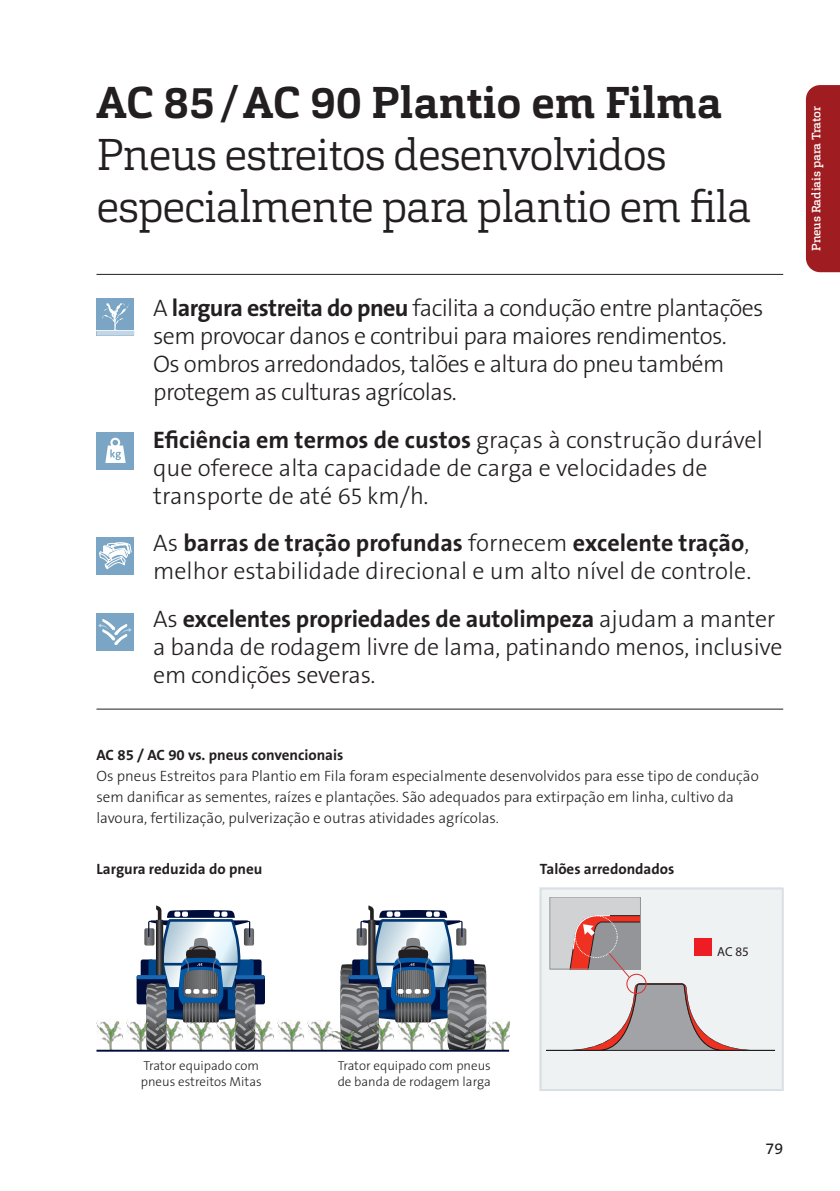
<style>
.page{position:relative;width:840px;height:1191px;background:#fff}
.page>*{position:absolute;margin:0;border:0;box-sizing:border-box;transform-origin:0 0}
.t1{font:300 44px/52px "Cargan";letter-spacing:-.025em;color:#231f20}
.t2{font:700 44px "Cargan";color:#231f20}
.t3{font:300 24px/28px "The Sans CE";letter-spacing:-.02em;color:#231f20}
.t4{font:300 24px/28px "The Sans CE";color:#231f20}
.t5{font:16px "The Sans CE";color:#231f20}
.t6{font:200 15px/21px "The Sans CE";color:#231f20}
.t7{font:700 15px "The Sans CE";color:#231f20}
.t8{font:300 13px/15.6px "The Sans CE";color:#231f20}
.t9{font:13px "The Sans W7 Bld";color:#231f20}
.t10{font:500 12px "Cargan";color:#fff}
.s1{font-weight:700}
</style>
<div class="page">
<div style="left:539px;top:887px;width:242px;height:204px;background:#eff2f3"></div>
<div style="left:549px;top:897px;width:91px;height:72px;background:#d1d2d4"></div>
<div style="left:549px;top:897px;width:91px;height:72px;border:1px solid #939598"></div>
<svg style="left:546px;top:914px;width:229px;height:137px"></svg>
<div style="left:539px;top:887px;width:244px;height:204px;border:2px solid #dadfe4"></div>
<div style="left:694px;top:938px;width:17px;height:17px;background:#ee1d23"></div>
<div style="left:96px;top:432px;width:38px;height:38px;background:#7aa5c4"></div>
<svg style="left:105px;top:438px;width:21px;height:25px"></svg>
<hr style="left:96px;top:274px;width:686px;height:1px;background:#231f20">
<hr style="left:96px;top:709px;width:686px;height:1px;background:#231f20">
<div style="left:96px;top:613px;width:38px;height:38px;background:#7aa5c4"></div>
<svg style="left:98px;top:619px;width:33px;height:26px"></svg>
<div style="left:96px;top:537px;width:38px;height:37px;background:#7aa5c4"></div>
<svg style="left:99px;top:542px;width:33px;height:28px"></svg>
<div style="left:96px;top:298px;width:38px;height:37px;background:#7aa5c4"></div>
<svg style="left:96px;top:303px;width:38px;height:32px"></svg>
<svg style="left:96px;top:959px;width:413px;height:93px"></svg>
<svg style="left:340px;top:905px;width:146px;height:144px"></svg>
<div style="left:141px;top:959px;width:12px;height:21px;background:#000c3a;border-radius:2px"></div>
<div style="left:248px;top:959px;width:13px;height:21px;background:#000c3a;border-radius:2px"></div>
<div style="left:136px;top:975px;width:30px;height:29px;background:#000c3a;border-radius:2px"></div>
<div style="left:235px;top:975px;width:30px;height:29px;background:#000c3a;border-radius:2px"></div>
<hr style="left:235px;top:975px;width:30px;height:4px;background:#1768b4;border-radius:2px">
<svg style="left:136px;top:975px;width:30px;height:4px"></svg>
<svg style="left:144px;top:905px;width:111px;height:144px"></svg>
<img style="left:126px;top:1019px;width:27px;height:30px">
<img style="left:156px;top:1019px;width:27px;height:30px">
<img style="left:187px;top:1019px;width:27px;height:30px">
<img style="left:96px;top:1019px;width:27px;height:30px">
<img style="left:217px;top:1019px;width:27px;height:30px">
<img style="left:247px;top:1019px;width:27px;height:30px">
<img style="left:307px;top:1019px;width:27px;height:30px">
<img style="left:277px;top:1019px;width:27px;height:30px">
<img style="left:325px;top:1029px;width:42px;height:20px">
<img style="left:367px;top:1019px;width:27px;height:30px">
<img style="left:397px;top:1019px;width:27px;height:30px">
<img style="left:427px;top:1019px;width:27px;height:30px">
<img style="left:488px;top:1019px;width:21px;height:30px">
<img style="left:452px;top:1029px;width:44px;height:20px">
<hr style="left:96px;top:1049px;width:413px;height:2px;background:#000c3a">
<div style="left:805px;top:85px;width:34px;height:187px;background:#9f1d20"></div>
<h1 class="t2" style="left:96px;top:74px;width:627px">AC 85/AC 90 Plantio em Filma</h1>
<h1 class="t1" style="left:96px;top:129px;width:656px">Pneus estreitos desenvolvidos especialmente para plantio em fila</h1>
<p class="t3" style="left:153px;top:294px;width:611px">A <span class="s1">largura estreita do pneu</span> facilita a condução entre plantações sem provocar danos e contribui para maiores rendimentos.<br>Os ombros arredondados, talões e altura do pneu também protegem as culturas agrícolas.</p>
<p class="t4" style="left:153px;top:425px;width:610px"><span class="s1">Eficiência em termos de custos</span> graças à construção durável que oferece alta capacidade de carga e velocidades de transporte de até 65 km/h.</p>
<p class="t4" style="left:153px;top:529px;width:597px">As <span class="s1">barras de tração profundas</span> fornecem <span class="s1">excelente tração</span>, melhor estabilidade direcional e um alto nível de controle.</p>
<p class="t3" style="left:153px;top:605px;width:630px">As <span class="s1">excelentes propriedades de autolimpeza</span> ajudam a manter a banda de rodagem livre de lama, patinando menos, inclusive em condições severas.</p>
<p class="t7" style="left:96px;top:745px;width:248px">AC 85 / AC 90 vs. pneus convencionais</p>
<p class="t6" style="left:96px;top:766px;width:663px">Os pneus Estreitos para Plantio em Fila foram especialmente desenvolvidos para esse tipo de condução sem danificar as sementes, raízes e plantações. São adequados para extirpação em linha, cultivo da lavoura, fertilização, pulverização e outras atividades agrícolas.</p>
<p class="t7" style="left:96px;top:859px;width:167px">Largura reduzida do pneu</p>
<p class="t7" style="left:539px;top:859px;width:136px">Talões arredondados</p>
<p class="t9" style="left:716px;top:943px;width:33px">AC 85</p>
<p class="t10" style="left:808px;top:251px;width:146px;rotate:-90deg">Pneus Radiais para Trator</p>
<p class="t8" style="left:141px;top:1058px;width:122px">Trator equipado com pneus estreitos Mitas</p>
<p class="t8" style="left:337px;top:1058px;width:155px">Trator equipado com pneus de banda de rodagem larga</p>
<p class="t5" style="left:765px;top:1138px;width:19px">79</p>
</div>
